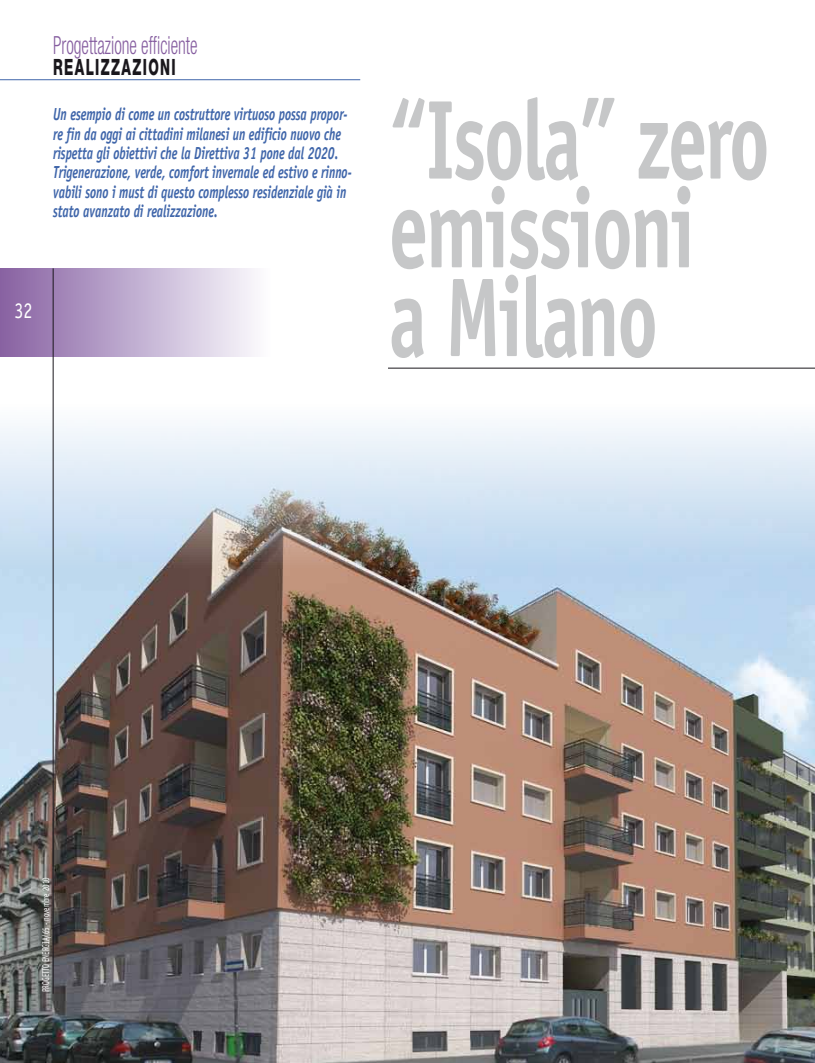
<style>
.page{position:relative;width:815px;height:1063px;background:#fff}
.page>*{position:absolute;margin:0;border:0;box-sizing:border-box;transform-origin:0 0}
.t1{font:700 112.5px/88.8px "Officina Sans Std";letter-spacing:-.03em;color:#c6c7c8;scale:.7 1}
.t2{font:300 condensed 25px "Helvetica Neue LT Std";color:#865ea0;scale:.7 1}
.t3{font:800 22.5px "Helvetica Neue LT Std";letter-spacing:.1em;color:#1a171c;scale:.6 1}
.t4{font:22.5px "Officina Sans Std";color:#fff;scale:.8 1}
.t5{font:italic 700 17.5px/19.4px "Officina Sans Std";letter-spacing:-.005em;color:#4066aa;scale:.7 1}
.t6{font:10px "Officina Sans Std";color:#fff;scale:.7 1}
</style>
<div class="page">
<hr style="left:0;top:79px;width:360px;height:1px;background:#4066aa">
<img style="left:0;top:404px;width:815px;height:659px">
<div style="left:0;top:268px;width:270px;height:89px;background:linear-gradient(to right,#8660a1,#fdfdff)"></div>
<hr style="left:53px;top:268px;width:1px;height:726px;background:#1a171c">
<hr style="left:388px;top:368px;width:427px;height:1px;background:#1a171c">
<h2 class="t2" style="left:53px;top:31px;width:208px">Progettazione efficiente</h2>
<p class="t3" style="left:53px;top:54px;width:206px">REALIZZAZIONI</p>
<p class="t5" style="left:53px;top:105px;width:428px">Un esempio di come un costruttore virtuoso possa propor&shy;re fin da oggi ai cittadini milanesi un edificio nuovo che rispetta gli obiettivi che la Direttiva 31 pone dal 2020.<br>Trigenerazione, verde, comfort invernale ed estivo e rinno&shy;vabili sono i must di questo complesso residenziale già in stato avanzato di realizzazione.</p>
<p class="t4" style="left:15px;top:297px;width:24px">32</p>
<h1 class="t1" style="left:389px;top:95px;width:546px">“Isola” zero emissioni<br>a Milano</h1>
<p class="t6" style="left:40px;top:992px;width:166px;rotate:-90deg">PROGETTO ENERGIA/65 - novembre 2010</p>
</div>
